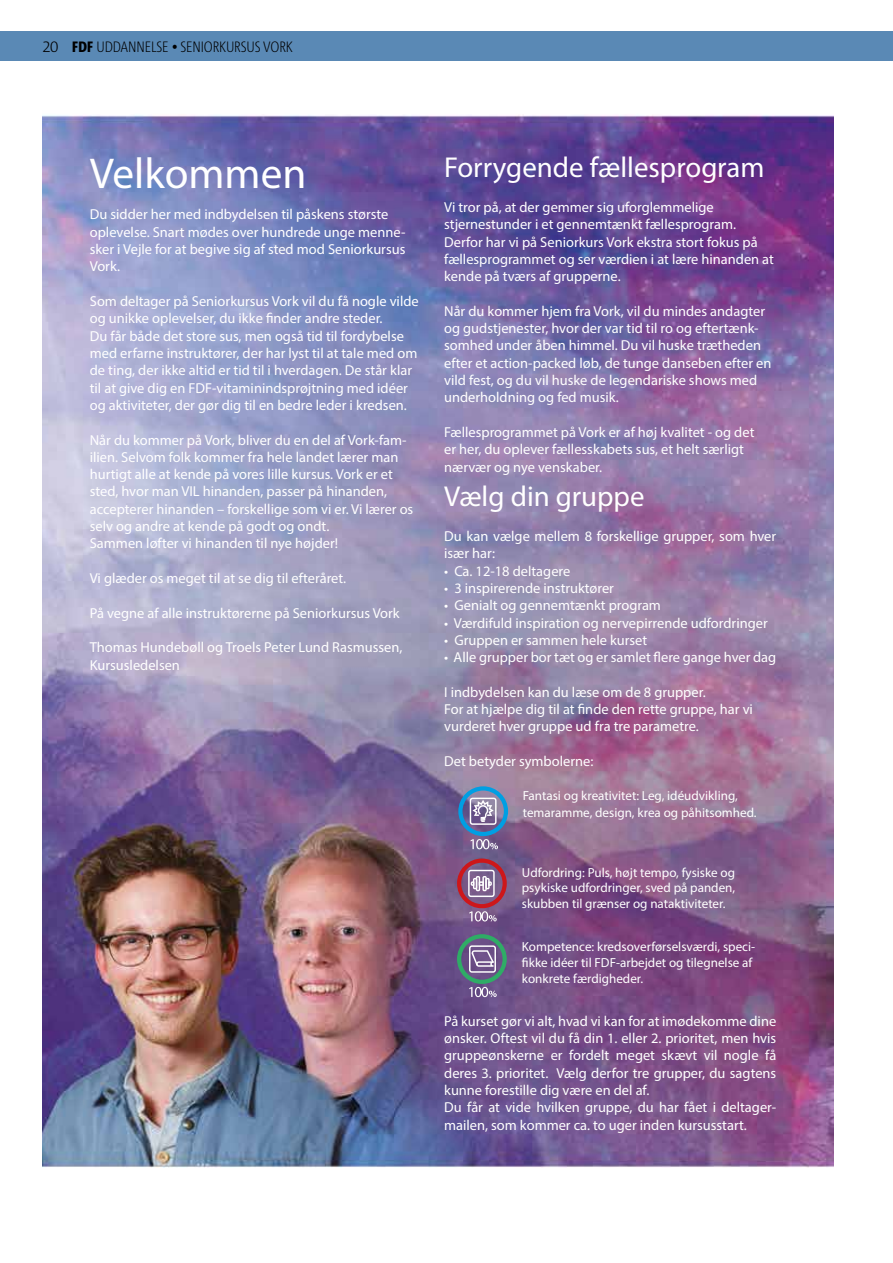
<style>
.page{position:relative;width:893px;height:1263px;background:#fff}
.page>*{position:absolute;margin:0;border:0;box-sizing:border-box;transform-origin:0 0}
.t1{font:43.35px "Myriad Pro";color:#fff}
.t2{font:28.8px "Myriad Pro";color:#fff}
.t3{font:300 15px "Corpid C1 s Cd";letter-spacing:-.03em;color:#000}
.t4{font:14.4px/17.2px "Myriad Pro";color:#fff}
.t5{font:13.05px/15.8px "Myriad Pro";color:#fff}
.s1{font-family:"Corpid C1 s"}
.s2{font-weight:800}
</style>
<div class="page">
<div style="left:0;top:32px;width:893px;height:29px;background:#5a89b5"></div>
<img style="left:43px;top:115px;width:790px;height:1052px">
<svg style="left:469px;top:945px;width:27px;height:28px"></svg>
<svg style="left:469px;top:987px;width:28px;height:10px"></svg>
<div style="left:457px;top:934px;width:50px;height:50px;border:4px solid #2fac66;border-radius:50%"></div>
<svg style="left:468px;top:870px;width:27px;height:27px"></svg>
<svg style="left:469px;top:911px;width:28px;height:10px"></svg>
<div style="left:457px;top:858px;width:50px;height:50px;border:4px solid #cd171a;border-radius:50%"></div>
<svg style="left:470px;top:798px;width:27px;height:27px"></svg>
<svg style="left:470px;top:839px;width:28px;height:10px"></svg>
<div style="left:458px;top:786px;width:50px;height:50px;border:4px solid #009fe3;border-radius:50%"></div>
<p class="t3" style="left:43px;top:37px;width:252px"><span class="s1">20</span> <span class="s2">FDF</span> UDDANNELSE • SENIORKURSUS VORK</p>
<h1 class="t1" style="left:90px;top:147px;width:218px">Velkommen</h1>
<p class="t4" style="left:90px;top:206px;width:317px">Du sidder her med indbydelsen til påskens største oplevelse. Snart mødes over hundrede unge menne&shy;sker i Vejle for at begive sig af sted mod Seniorkursus Vork.</p>
<p class="t4" style="left:90px;top:292px;width:330px">Som deltager på Seniorkursus Vork vil du få nogle vilde og unikke oplevelser, du ikke finder andre steder.<br>Du får både det store sus, men også tid til fordybelse med erfarne instruktører, der har lyst til at tale med om de ting, der ikke altid er tid til i hverdagen. De står klar til at give dig en FDF-vitaminindsprøjtning med idéer og aktiviteter, der gør dig til en bedre leder i kredsen.</p>
<p class="t4" style="left:90px;top:431px;width:325px">Når du kommer på Vork, bliver du en del af Vork-fam&shy;ilien. Selvom folk kommer fra hele landet lærer man hurtigt alle at kende på vores lille kursus. Vork er et sted, hvor man VIL hinanden, passer på hinanden, accepterer hinanden – forskellige som vi er. Vi lærer os selv og andre at kende på godt og ondt.<br>Sammen løfter vi hinanden til nye højder!</p>
<p class="t4" style="left:90px;top:569px;width:258px">Vi glæder os meget til at se dig til efteråret.</p>
<p class="t4" style="left:90px;top:604px;width:311px">På vegne af alle instruktørerne på Seniorkursus Vork</p>
<p class="t4" style="left:90px;top:639px;width:314px">Thomas Hundebøll og Troels Peter Lund Rasmussen,<br>Kursusledelsen</p>
<h2 class="t2" style="left:444px;top:150px;width:322px">Forrygende fællesprogram</h2>
<p class="t4" style="left:444px;top:198px;width:331px">Vi tror på, at der gemmer sig uforglemmelige stjernestunder i et gennemtænkt fællesprogram.<br>Derfor har vi på Seniorkurs Vork ekstra stort fokus på fællesprogrammet og ser værdien i at lære hinanden at kende på tværs af grupperne.</p>
<p class="t4" style="left:444px;top:302px;width:329px">Når du kommer hjem fra Vork, vil du mindes andagter og gudstjenester, hvor der var tid til ro og eftertænk&shy;somhed under åben himmel. Du vil huske trætheden efter et action-packed løb, de tunge danseben efter en vild fest, og du vil huske de legendariske shows med underholdning og fed musik.</p>
<p class="t4" style="left:444px;top:423px;width:312px">Fællesprogrammet på Vork er af høj kvalitet - og det er her, du oplever fællesskabets sus, et helt særligt nærvær og nye venskaber.</p>
<h2 class="t2" style="left:444px;top:479px;width:202px">Vælg din gruppe</h2>
<p class="t4" style="left:444px;top:527px;width:334px">Du kan vælge mellem 8 forskellige grupper, som hver især har:</p>
<p class="t4" style="left:444px;top:562px;width:128px">• Ca. 12-18 deltagere</p>
<p class="t4" style="left:444px;top:579px;width:171px">• 3 inspirerende instruktører</p>
<p class="t4" style="left:444px;top:596px;width:218px">• Genialt og gennemtænkt program</p>
<p class="t4" style="left:444px;top:614px;width:325px">• Værdifuld inspiration og nervepirrende udfordringer</p>
<p class="t4" style="left:444px;top:631px;width:205px">• Gruppen er sammen hele kurset</p>
<p class="t4" style="left:444px;top:648px;width:333px">• Alle grupper bor tæt og er samlet flere gange hver dag</p>
<p class="t4" style="left:444px;top:683px;width:310px">I indbydelsen kan du læse om de 8 grupper.<br>For at hjælpe dig til at finde den rette gruppe, har vi vurderet hver gruppe ud fra tre parametre.</p>
<p class="t4" style="left:444px;top:752px;width:151px">Det betyder symbolerne:</p>
<p class="t5" style="left:523px;top:787px;width:235px;line-height:17.2px">Fantasi og kreativitet: Leg, idéudvikling, temaramme, design, krea og påhitsomhed.</p>
<p class="t5" style="left:522px;top:864px;width:215px;text-align:justify">Udfordring: Puls, højt tempo, fysiske og psykiske udfordringer, sved på panden, skubben til grænser og nataktiviteter.</p>
<p class="t5" style="left:522px;top:939px;width:235px">Kompetence: kredsoverførselsværdi, speci&shy;fikke idéer til FDF-arbejdet og tilegnelse af konkrete færdigheder.</p>
<p class="t4" style="left:444px;top:1012px;width:334px">På kurset gør vi alt, hvad vi kan for at imødekomme dine ønsker. Oftest vil du få din 1. eller 2. prioritet, men hvis gruppeønskerne er fordelt meget skævt vil nogle få deres 3. prioritet. Vælg derfor tre grupper, du sagtens kunne forestille dig være en del af.<br>Du får at vide hvilken gruppe, du har fået i deltager&shy;mailen, som kommer ca. to uger inden kursusstart.</p>
</div>
